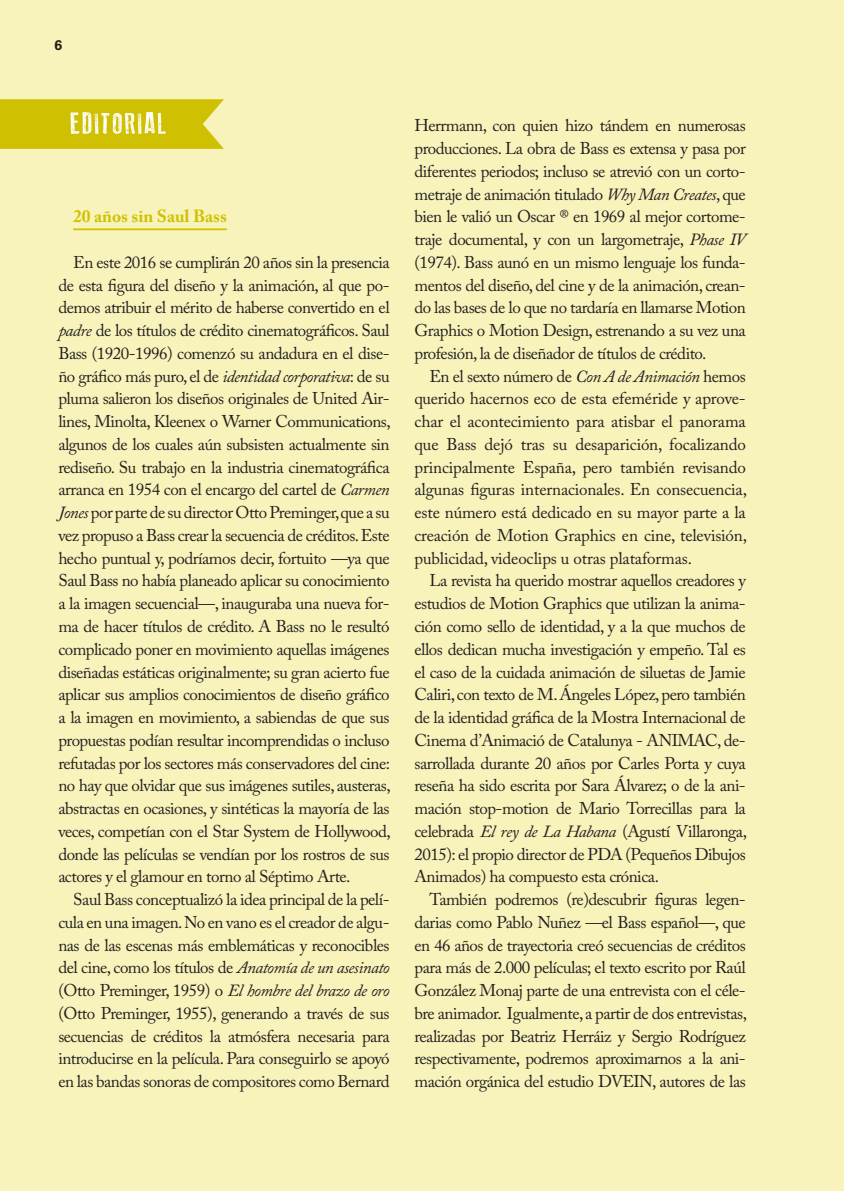
<style>
.page{position:relative;width:844px;height:1191px;background:#fff}
.page>*{position:absolute;margin:0;border:0;box-sizing:border-box;transform-origin:0 0}
.texto_común{font:700 17.5px "Adobe Caslon Pro";color:#cfc101}
.texto_común-2{font:16.97px/22.8px "Adobe Caslon Pro";letter-spacing:-.03em;color:#231f20;text-align:justify}
.t1{font:700 14px "Univers LT Std";color:#231f20}
.s1{font-style:italic}
</style>
<div class="page">
<div style="left:0;top:0;width:843px;height:1191px;background:#f8f3ba"></div>
<svg style="left:0;top:99px;width:224px;height:50px;background:#d4c81d"></svg>
<hr style="left:73px;top:228px;width:154px;height:2px;background:#cfc101">
<p class="t1" style="left:55px;top:37px;width:9px">6</p>
<p class="texto_común" style="left:73px;top:206px;width:155px">20 años sin Saul Bass</p>
<p class="texto_común-2" style="left:58px;top:251px;width:334px;text-indent:15px">En este 2016 se cumplirán 20 años sin la presencia de esta figura del diseño y la animación, al que po&shy;demos atribuir el mérito de haberse convertido en el <span class="s1">padre</span> de los títulos de crédito cinematográficos. Saul Bass (1920-1996) comenzó su andadura en el dise&shy;ño gráfico más puro, el de <span class="s1">identidad corporativa</span>: de su pluma salieron los diseños originales de United Air&shy;lines, Minolta, Kleenex o Warner Communications, algunos de los cuales aún subsisten actualmente sin rediseño. Su trabajo en la industria cinematográfica arranca en 1954 con el encargo del cartel de <span class="s1">Carmen Jones</span> por parte de su director Otto Preminger,que a su vez propuso a Bass crear la secuencia de créditos. Este hecho puntual y, podríamos decir, fortuito —ya que Saul Bass no había planeado aplicar su conocimiento a la imagen secuencial—, inauguraba una nueva for&shy;ma de hacer títulos de crédito. A Bass no le resultó complicado poner en movimiento aquellas imágenes diseñadas estáticas originalmente; su gran acierto fue aplicar sus amplios conocimientos de diseño gráfico a la imagen en movimiento, a sabiendas de que sus propuestas podían resultar incomprendidas o incluso refutadas por los sectores más conservadores del cine: no hay que olvidar que sus imágenes sutiles, austeras, abstractas en ocasiones, y sintéticas la mayoría de las veces, competían con el Star System de Hollywood, donde las películas se vendían por los rostros de sus actores y el glamour en torno al Séptimo Arte.</p>
<p class="texto_común-2" style="left:58px;top:888px;width:333px;text-indent:15px">Saul Bass conceptualizó la idea principal de la pelí&shy;cula en una imagen. No en vano es el creador de algu&shy;nas de las escenas más emblemáticas y reconocibles del cine, como los títulos de <span class="s1">Anatomía de un asesinato </span>(Otto Preminger, 1959) o <span class="s1">El hombre del brazo de oro </span>(Otto Preminger, 1955), generando a través de sus secuencias de créditos la atmósfera necesaria para introducirse en la película. Para conseguirlo se apoyó en las bandas sonoras de compositores como Bernard</p>
<p class="texto_común-2" style="left:414px;top:114px;width:333px">Herrmann, con quien hizo tándem en numerosas producciones. La obra de Bass es extensa y pasa por diferentes periodos; incluso se atrevió con un corto&shy;metraje de animación titulado <span class="s1">Why Man Creates</span>, que bien le valió un Oscar ® en 1969 al mejor cortome&shy;traje documental, y con un largometraje, <span class="s1">Phase IV </span>(1974). Bass aunó en un mismo lenguaje los funda&shy;mentos del diseño, del cine y de la animación, crean&shy;do las bases de lo que no tardaría en llamarse Motion Graphics o Motion Design, estrenando a su vez una profesión, la de diseñador de títulos de crédito.</p>
<p class="texto_común-2" style="left:414px;top:364px;width:334px;text-indent:15px">En el sexto número de <span class="s1">Con A de Animación</span> hemos querido hacernos eco de esta efeméride y aprove&shy;char el acontecimiento para atisbar el panorama que Bass dejó tras su desaparición, focalizando principalmente España, pero también revisando algunas figuras internacionales. En consecuencia, este número está dedicado en su mayor parte a la creación de Motion Graphics en cine, televisión, publicidad, videoclips u otras plataformas.</p>
<p class="texto_común-2" style="left:414px;top:569px;width:334px;text-indent:15px">La revista ha querido mostrar aquellos creadores y estudios de Motion Graphics que utilizan la anima&shy;ción como sello de identidad, y a la que muchos de ellos dedican mucha investigación y empeño. Tal es el caso de la cuidada animación de siluetas de Jamie Caliri, con texto de M. Ángeles López, pero también de la identidad gráfica de la Mostra Internacional de Cinema d’Animació de Catalunya - ANIMAC, de&shy;sarrollada durante 20 años por Carles Porta y cuya reseña ha sido escrita por Sara Álvarez; o de la ani&shy;mación stop-motion de Mario Torrecillas para la celebrada <span class="s1">El rey de La Habana</span> (Agustí Villaronga, 2015): el propio director de PDA (Pequeños Dibujos Animados) ha compuesto esta crónica.</p>
<p class="texto_común-2" style="left:414px;top:888px;width:334px;text-indent:15px">También podremos (re)descubrir figuras legen&shy;darias como Pablo Nuñez —el Bass español—, que en 46 años de trayectoria creó secuencias de créditos para más de 2.000 películas; el texto escrito por Raúl González Monaj parte de una entrevista con el céle&shy;bre animador. Igualmente, a partir de dos entrevistas, realizadas por Beatriz Herráiz y Sergio Rodríguez respectivamente, podremos aproximarnos a la ani&shy;mación orgánica del estudio DVEIN, autores de las</p>
</div>
